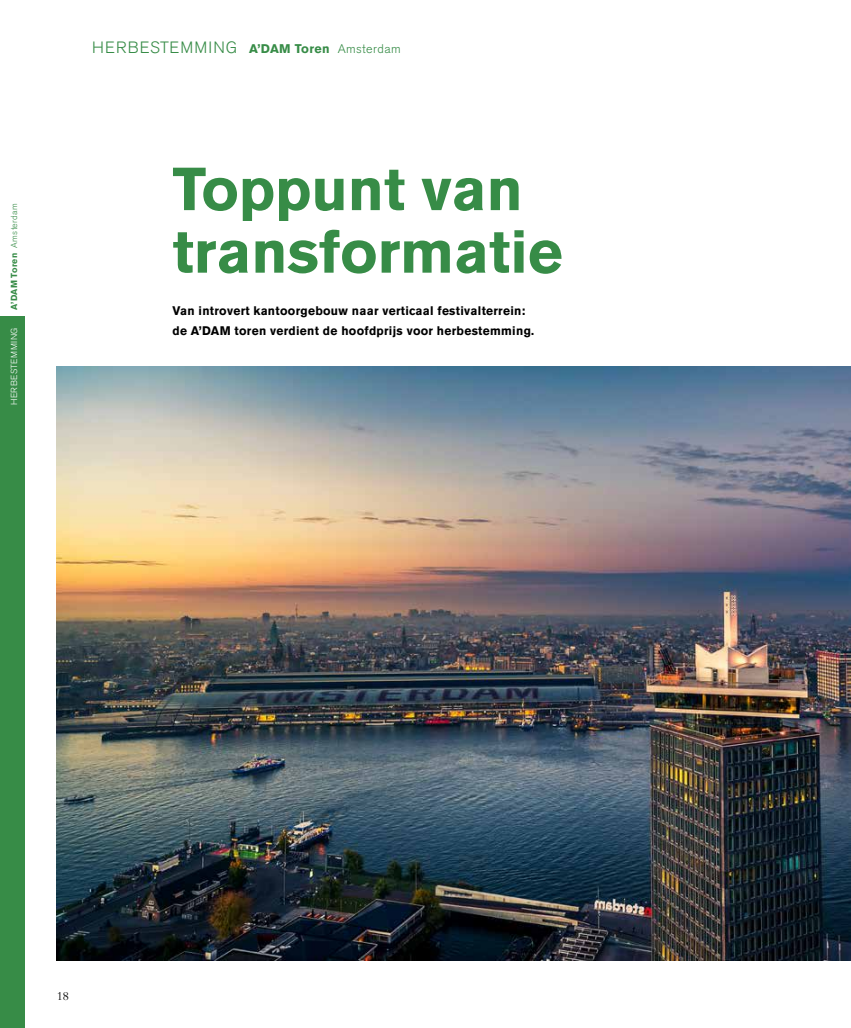
<style>
.page{position:relative;width:851px;height:1028px;background:#fff}
.page>*{position:absolute;margin:0;border:0;box-sizing:border-box;transform-origin:0 0}
.t1{font:700 60px/62.5px "Akzidenz Grotesk BE";color:#378c47}
.t2{font:300 16.25px "Akzidenz Grotesk BE";letter-spacing:.07em;color:#378c47}
.t3{font:12.5px "Bembo";color:#000}
.t4{font:700 12.38px/20px "Akzidenz Grotesk BE";letter-spacing:.025em;color:#000}
.t5{font:700 8.75px "Akzidenz Grotesk BE";letter-spacing:.03em;color:#378c47}
.t6{font:300 8.75px "Akzidenz Grotesk BE";letter-spacing:.07em;color:#fff}
.s1{font-weight:300}
.s2{font-weight:700;font-size:12.5px}
.s3{font-size:12.5px}
</style>
<div class="page">
<div style="left:0;top:317px;width:25px;height:711px;background:#378c47"></div>
<img style="left:57px;top:366px;width:793px;height:594px">
<p class="t5" style="left:9px;top:309px;width:107px;rotate:-90deg">A’DAM Toren <span class="s1">Amsterdam</span></p>
<p class="t6" style="left:9px;top:405px;width:80px;rotate:-90deg">HERBESTEMMING</p>
<h2 class="t2" style="left:92px;top:38px;width:310px">HERBESTEMMING <span class="s2">A’DAM Toren</span> <span class="s3">Amsterdam</span></h2>
<h1 class="t1" style="left:172px;top:158px;width:391px">Toppunt van transformatie</h1>
<p class="t4" style="left:172px;top:301px;width:363px">Van introvert kantoorgebouw naar verticaal festivalterrein: de A’DAM toren verdient de hoofdprijs voor herbestemming.</p>
<p class="t3" style="left:57px;top:988px;width:14px">18</p>
</div>
